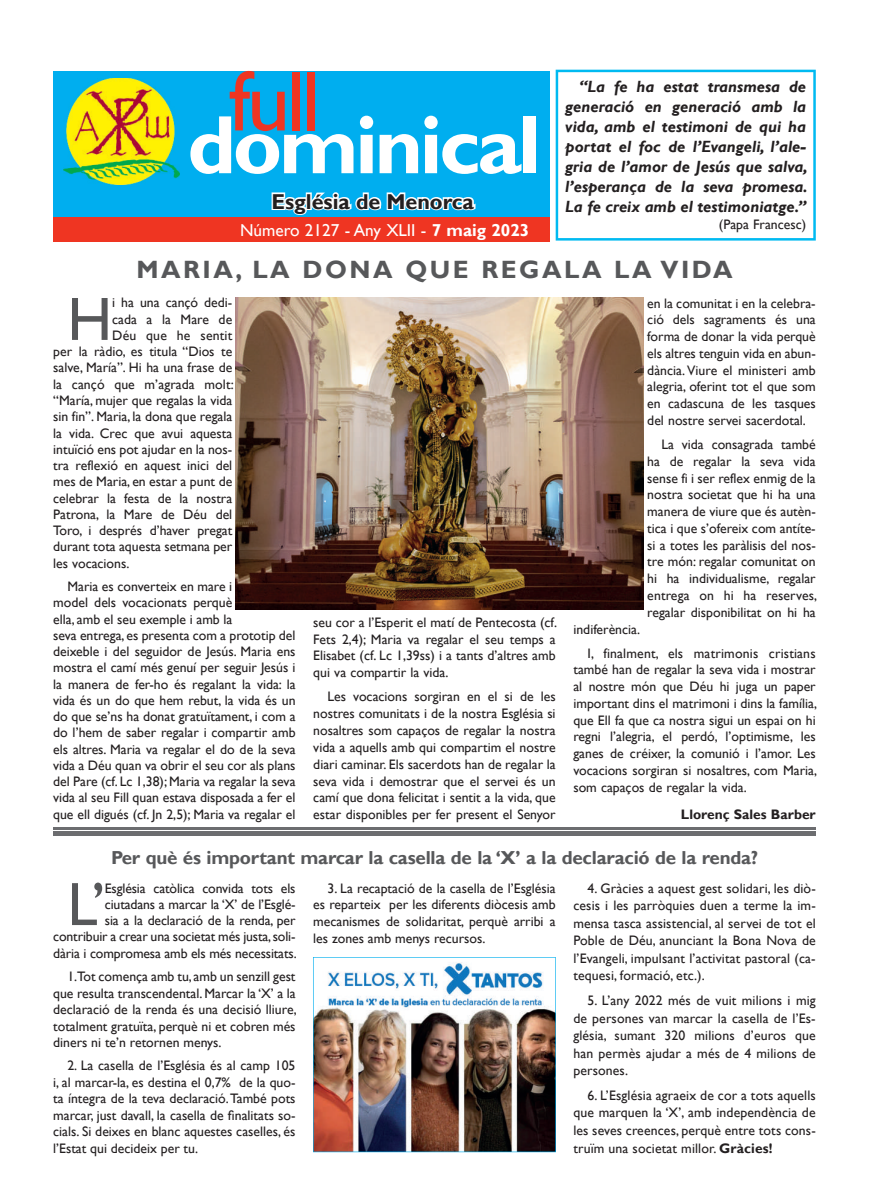
<style>
.page{position:relative;width:869px;height:1188px;background:#fff}
.page>*{position:absolute;margin:0;border:0;box-sizing:border-box;transform-origin:0 0}
.t1{font:86.12px "Gill Sans";color:#ef3522}
.t2{font:700 83.25px "Gill Sans";letter-spacing:-.04em;color:#fff}
.t3{font:61.38px "Gill Sans";color:#57585a}
.t4{font:700 25px "Gill Sans";letter-spacing:.1em;color:#57585a}
.t5{font:700 21.5px "Gill Sans";color:#231f20}
.t6{font:700 18.75px "Gill Sans";letter-spacing:-.01em;color:#57585a}
.t7{font:17.25px "Gill Sans";color:#fff}
.t8{font:italic 700 16.25px/20px "Gill Sans";color:#231f20;text-align:justify}
.t9{font:13.75px/16.8px "Gill Sans";color:#231f20;text-align:justify}
.t10{font:700 13.75px "Gill Sans";color:#231f20}
.s1{font-weight:700}
</style>
<div class="page">
<div style="left:53px;top:71px;width:496px;height:171px;background:#00aeef"></div>
<svg style="left:271px;top:192px;width:205px;height:23px"></svg>
<div style="left:53px;top:217px;width:496px;height:25px;background:#ef3522"></div>
<img style="left:64px;top:78px;width:115px;height:106px">
<svg style="left:555px;top:70px;width:260px;height:170px"></svg>
<img style="left:313px;top:957px;width:242px;height:194px">
<hr style="left:53px;top:827px;width:762px;height:2px;background:#6c6d70">
<hr style="left:53px;top:830px;width:762px;height:1px;background:#6c6d70">
<hr style="left:53px;top:833px;width:762px;height:2px;background:#6c6d70">
<img style="left:236px;top:298px;width:407px;height:311px">
<h1 class="t1" style="left:229px;top:51px;width:93px">full</h1>
<h2 class="t2" style="left:187px;top:95px;width:354px">dominical</h2>
<h3 class="t5" style="left:271px;top:188px;width:204px">Església de Menorca</h3>
<p class="t7" style="left:240px;top:220px;width:291px">Número 2127 - Any XLII - <span class="s1">7 maig 2023</span></p>
<p class="t8" style="left:565px;top:77px;width:244px;text-indent:14px">“La fe ha estat transmesa de generació en generació amb la vida, amb el testimoni de qui ha portat el foc de l’Evangeli, l’ale&shy;gria de l’amor de Jesús que salva, l’esperança de la seva promesa.<br>La fe creix amb el testimoniatge.”</p>
<p class="t9" style="left:718px;top:217px;width:89px">(Papa Francesc)</p>
<h3 class="t4" style="left:136px;top:254px;width:597px">MARIA, LA DONA QUE REGALA LA VIDA</h3>
<h3 class="t3" style="left:67px;top:283px;width:46px">H</h3>
<p class="t9" style="left:112px;top:294px;width:122px">i ha una cançó dedi-</p>
<p class="t9" style="left:112px;top:311px;width:121px">cada a la Mare de</p>
<p class="t9" style="left:112px;top:327px;width:121px">Déu que he sentit</p>
<p class="t9" style="left:53px;top:343px;width:180px">per la ràdio, es titula “Dios te</p>
<p class="t9" style="left:53px;top:359px;width:180px">salve, María”. Hi ha una frase de</p>
<p class="t9" style="left:53px;top:376px;width:182px">la cançó que m’agrada molt:</p>
<p class="t9" style="left:53px;top:392px;width:180px">“María, mujer que regalas la vida</p>
<p class="t9" style="left:53px;top:408px;width:180px">sin fin”. Maria, la dona que regala</p>
<p class="t9" style="left:53px;top:424px;width:180px">la vida. Crec que avui aquesta</p>
<p class="t9" style="left:53px;top:441px;width:180px">intuïció ens pot ajudar en la nos-</p>
<p class="t9" style="left:53px;top:457px;width:180px">tra reflexió en aquest inici del</p>
<p class="t9" style="left:53px;top:473px;width:180px">mes de Maria, en estar a punt de</p>
<p class="t9" style="left:53px;top:489px;width:180px">celebrar la festa de la nostra</p>
<p class="t9" style="left:53px;top:506px;width:180px">Patrona, la Mare de Déu del</p>
<p class="t9" style="left:53px;top:522px;width:180px">Toro, i després d’haver pregat</p>
<p class="t9" style="left:53px;top:538px;width:180px">durant tota aquesta setmana per</p>
<p class="t9" style="left:53px;top:554px;width:78px">les vocacions.</p>
<p class="t9" style="left:53px;top:578px;width:244px;line-height:16.2px;text-align:left;text-indent:14px">Maria es converteix en mare i<br>model dels vocacionats perquè<br>ella, amb el seu exemple i amb la<br>seva entrega, es presenta com a prototip del deixeble i del seguidor de Jesús. Maria ens mostra el camí més genuí per seguir Jesús i la manera de fer-ho és regalant la vida: la vida és un do que hem rebut, la vida és un do que se’ns ha donat gratuïtament, i com a do l’hem de saber regalar i compartir amb els altres. Maria va regalar el do de la seva vida a Déu quan va obrir el seu cor als plans del Pare (cf. Lc 1,38); Maria va regalar la seva vida al seu Fill quan estava disposada a fer el que ell digués (cf. Jn 2,5); Maria va regalar el</p>
<p class="t9" style="left:313px;top:613px;width:245px">seu cor a l’Esperit el matí de Pentecosta (cf.<br>Fets 2,4); Maria va regalar el seu temps a Elisabet (cf. Lc 1,39ss) i a tants d’altres amb qui va compartir la vida.</p>
<p class="t9" style="left:313px;top:688px;width:244px;text-indent:14px">Les vocacions sorgiran en el si de les nostres comunitats i de la nostra Església si nosaltres som capaços de regalar la nostra vida a aquells amb qui compartim el nostre diari caminar. Els sacerdots han de regalar la seva vida i demostrar que el servei és un camí que dona felicitat i sentit a la vida, que estar disponibles per fer present el Senyor</p>
<p class="t9" style="left:647px;top:295px;width:170px">en la comunitat i en la celebra&shy;ció dels sagraments és una forma de donar la vida perquè els altres tenguin vida en abun&shy;dància. Viure el ministeri amb alegria, oferint tot el que som en cadascuna de les tasques del nostre servei sacerdotal.</p>
<p class="t9" style="left:647px;top:436px;width:171px;text-indent:14px">La vida consagrada també ha de regalar la seva vida sense fi i ser reflex enmig de la nostra societat que hi ha una manera de viure que és autèn&shy;tica i que s’ofereix com antíte&shy;si a totes les paràlisis del nos&shy;tre món: regalar comunitat on hi ha individualisme, regalar entrega on hi ha reserves, regalar disponibilitat on hi ha</p>
<p class="t9" style="left:587px;top:617px;width:229px;line-height:23.9px;text-indent:-14px">indiferència.<br>I, finalment, els matrimonis cristians</p>
<p class="t9" style="left:573px;top:661px;width:245px">també han de regalar la seva vida i mostrar al nostre món que Déu hi juga un paper important dins el matrimoni i dins la família, que Ell fa que ca nostra sigui un espai on hi regni l’alegria, el perdó, l’optimisme, les ganes de créixer, la comunió i l’amor. Les vocacions sorgiran si nosaltres, com Maria, som capaços de regalar la vida.</p>
<p class="t10" style="left:680px;top:806px;width:136px">Llorenç Sales Barber</p>
<h3 class="t6" style="left:111px;top:846px;width:648px">Per què és important marcar la casella de la ‘X’ a la declaració de la renda?</h3>
<h3 class="t3" style="left:67px;top:868px;width:40px">L’</h3>
<p class="t9" style="left:53px;top:879px;width:245px;line-height:16.4px;text-align:right">Església catòlica convida tots els ciutadans a marcar la ‘X’ de l’Esglé-<br>sia a la declaració de la renda, per contribuir a crear una societat més justa, soli&shy;dària i compromesa amb els més necessitats.</p>
<p class="t9" style="left:53px;top:968px;width:245px;line-height:16.4px;text-indent:14px">1.Tot comença amb tu, amb un senzill gest que resulta transcendental. Marcar la ‘X’ a la declaració de la renda és una decisió lliure, totalment gratuïta, perquè ni et cobren més diners ni te’n retornen menys.</p>
<p class="t9" style="left:53px;top:1057px;width:244px;line-height:16.4px;text-indent:14px">2. La casella de l’Església és al camp 105 i, al marcar-la, es destina el 0,7% de la quo&shy;ta íntegra de la teva declaració. També pots marcar, just davall, la casella de finalitats so&shy;cials. Si deixes en blanc aquestes caselles, és l’Estat qui decideix per tu.</p>
<p class="t9" style="left:313px;top:879px;width:244px;text-indent:14px">3. La recaptació de la casella de l’Església es reparteix per les diferents diòcesis amb mecanismes de solidaritat, perquè arribi a les zones amb menys recursos.</p>
<p class="t9" style="left:573px;top:879px;width:244px;line-height:17.5px;text-indent:14px">4. Gràcies a aquest gest solidari, les diò&shy;cesis i les parròquies duen a terme la im&shy;mensa tasca assistencial, al servei de tot el Poble de Déu, anunciant la Bona Nova de l’Evangeli, impulsant l’activitat pastoral (ca&shy;tequesi, formació, etc.).</p>
<p class="t9" style="left:573px;top:991px;width:244px;line-height:17.5px;text-indent:14px">5. L’any 2022 més de vuit milions i mig de persones van marcar la casella de l’Es&shy;glésia, sumant 320 milions d’euros que han permès ajudar a més de 4 milions de persones.</p>
<p class="t9" style="left:573px;top:1086px;width:244px;line-height:17.5px;text-indent:14px">6. L’Església agraeix de cor a tots aquells que marquen la ‘X’, amb independència de les seves creences, perquè entre tots cons&shy;truïm una societat millor. <span class="s1">Gràcies!</span></p>
</div>
